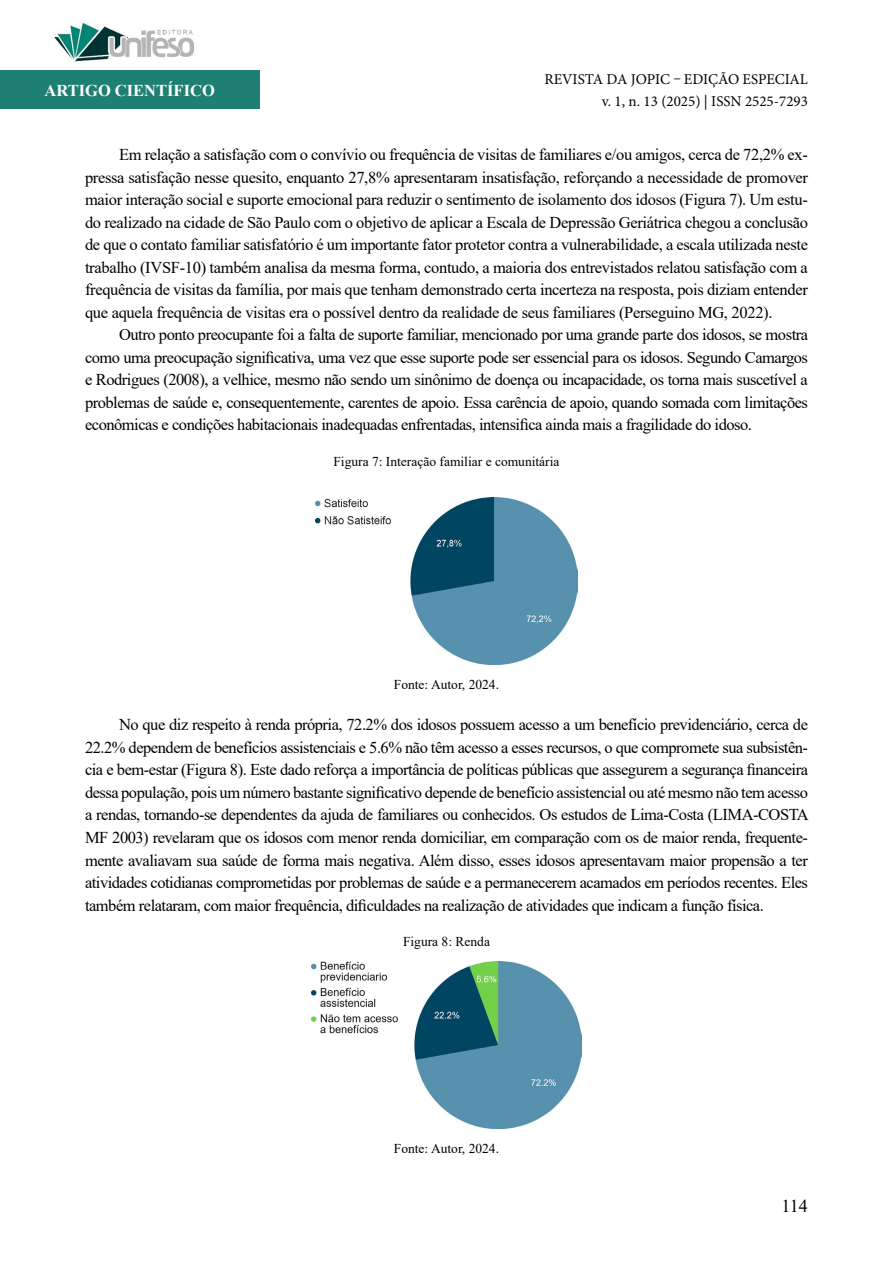
<style>
.page{position:relative;width:893px;height:1263px;background:#fff}
.page>*{position:absolute;margin:0;border:0;box-sizing:border-box;transform-origin:0 0}
.t1{font:18px "Times New Roman";color:#000}
.t2{font:16.5px/22.5px "Times New Roman";letter-spacing:-.03em;color:#000;text-align:justify}
.t3{font:700 16.5px "Times New Roman";color:#fff}
.t4{font:15px/22.5px "Minion Pro";color:#000;text-align:right}
.t5{font:13.5px "Times New Roman";color:#000}
</style>
<div class="page">
<div style="left:0;top:71px;width:259px;height:38px;background:#1e8072"></div>
<img style="left:54px;top:23px;width:140px;height:39px">
<img style="left:315px;top:498px;width:263px;height:167px">
<img style="left:311px;top:962px;width:270px;height:167px">
<p class="t3" style="left:44px;top:78px;width:172px">ARTIGO CIENTÍFICO</p>
<p class="t4" style="left:544px;top:68px;width:265px">REVISTA DA JOPIC – EDIÇÃO ESPECIAL v. 1, n. 13 (2025) | ISSN 2525-7293</p>
<p class="t2" style="left:85px;top:143px;width:725px;text-indent:34px">Em relação a satisfação com o convívio ou frequência de visitas de familiares e/ou amigos, cerca de 72,2% ex&shy;pressa satisfação nesse quesito, enquanto 27,8% apresentaram insatisfação, reforçando a necessidade de promover maior interação social e suporte emocional para reduzir o sentimento de isolamento dos idosos (Figura 7). Um estu&shy;do realizado na cidade de São Paulo com o objetivo de aplicar a Escala de Depressão Geriátrica chegou a conclusão de que o contato familiar satisfatório é um importante fator protetor contra a vulnerabilidade, a escala utilizada neste trabalho (IVSF-10) também analisa da mesma forma, contudo, a maioria dos entrevistados relatou satisfação com a frequência de visitas da família, por mais que tenham demonstrado certa incerteza na resposta, pois diziam entender que aquela frequência de visitas era o possível dentro da realidade de seus familiares (Perseguino MG, 2022).</p>
<p class="t2" style="left:85px;top:323px;width:724px;text-indent:34px">Outro ponto preocupante foi a falta de suporte familiar, mencionado por uma grande parte dos idosos, se mostra como uma preocupação significativa, uma vez que esse suporte pode ser essencial para os idosos. Segundo Camargos e Rodrigues (2008), a velhice, mesmo não sendo um sinônimo de doença ou incapacidade, os torna mais suscetível a problemas de saúde e, consequentemente, carentes de apoio. Essa carência de apoio, quando somada com limitações econômicas e condições habitacionais inadequadas enfrentadas, intensifica ainda mais a fragilidade do idoso.</p>
<p class="t5" style="left:333px;top:452px;width:228px">Figura 7: Interação familiar e comunitária</p>
<p class="t5" style="left:394px;top:675px;width:107px">Fonte: Autor, 2024.</p>
<p class="t2" style="left:85px;top:713px;width:725px;text-indent:34px">No que diz respeito à renda própria, 72.2% dos idosos possuem acesso a um benefício previdenciário, cerca de 22.2% dependem de benefícios assistenciais e 5.6% não têm acesso a esses recursos, o que compromete sua subsistên&shy;cia e bem-estar (Figura 8). Este dado reforça a importância de políticas públicas que assegurem a segurança financeira dessa população, pois um número bastante significativo depende de benefício assistencial ou até mesmo não tem acesso a rendas, tornando-se dependentes da ajuda de familiares ou conhecidos. Os estudos de Lima-Costa (LIMA-COSTA MF 2003) revelaram que os idosos com menor renda domiciliar, em comparação com os de maior renda, frequente&shy;mente avaliavam sua saúde de forma mais negativa. Além disso, esses idosos apresentavam maior propensão a ter atividades cotidianas comprometidas por problemas de saúde e a permanecerem acamados em períodos recentes. Eles também relataram, com maior frequência, dificuldades na realização de atividades que indicam a função física.</p>
<p class="t5" style="left:403px;top:932px;width:88px">Figura 8: Renda</p>
<p class="t5" style="left:394px;top:1139px;width:107px">Fonte: Autor, 2024.</p>
<p class="t1" style="left:782px;top:1193px;width:28px">114</p>
</div>
